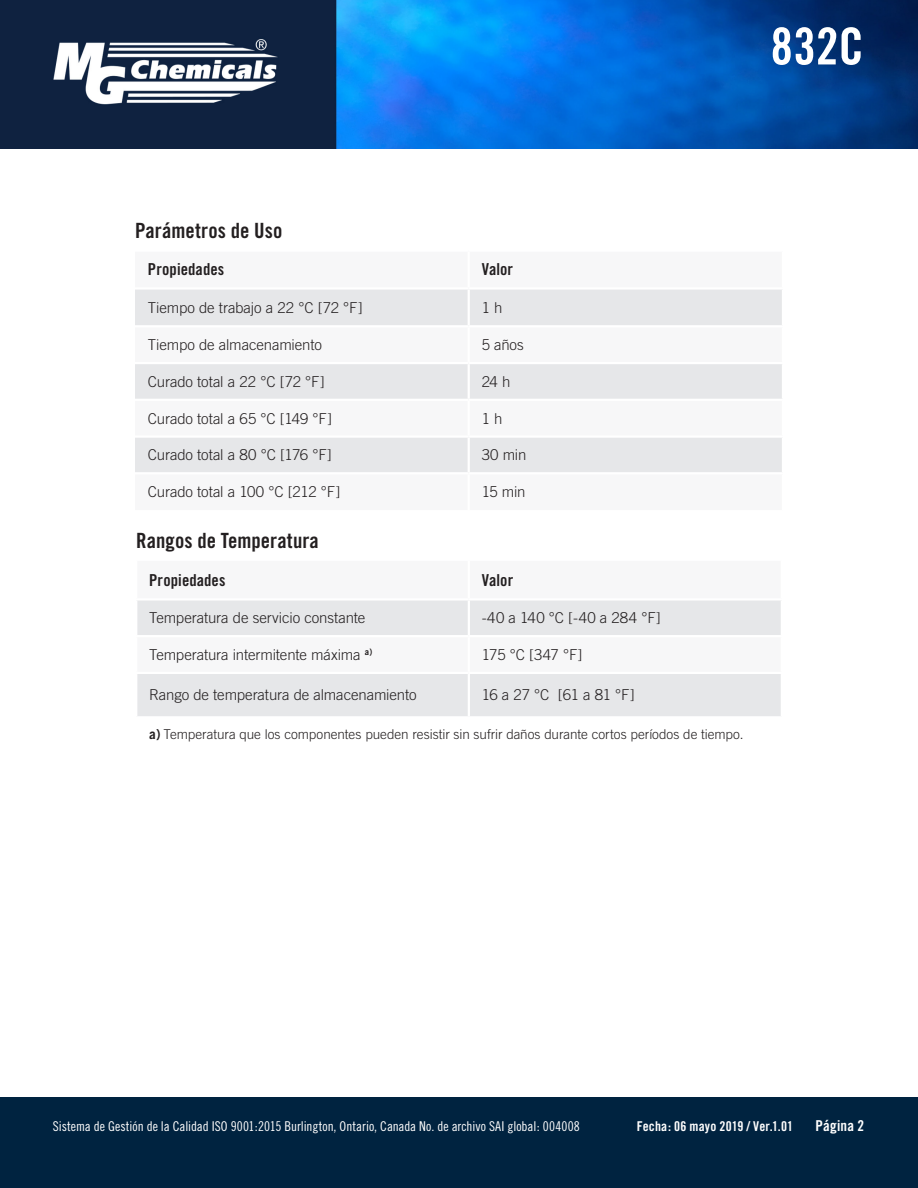
<style>
.page{position:relative;width:918px;height:1188px;background:#fff}
.page>*{position:absolute;margin:0;border:0;box-sizing:border-box;transform-origin:0 0}
.t1{font:51px "Trade Gothic Bold Cond Twenty";color:#fff}
.t2{font:21px "Trade Gothic Bold Cond Twenty";letter-spacing:.005em;color:#231f20}
.t3{font:16.5px "Trade Gothic Bold Cond Twenty";letter-spacing:.005em;color:#231f20}
.t4{font:300 15px "Trade Gothic";letter-spacing:-.01em;color:#231f20}
.t5{font:300 15px "Trade Gothic";letter-spacing:.025em;color:#231f20}
.t6{font:15px "Trade Gothic Bold Cond Twenty";letter-spacing:.015em;color:#fff}
.t7{font:13.5px "Trade Gothic Cond Eighteen";color:#fff}
.t8{font:300 13.5px "Trade Gothic";letter-spacing:-.005em;color:#231f20}
.t9{font:13.5px "Trade Gothic Bold Cond Twenty";letter-spacing:.015em;color:#fff}
.s1{font-weight:700}
</style>
<div class="page">
<img style="left:0;top:0;width:918px;height:149px">
<div style="left:0;top:1097px;width:918px;height:91px;background:#002340"></div>
<svg style="left:135px;top:290px;width:647px;height:182px;fill:#e6e7e9"></svg>
<hr style="left:135px;top:325px;width:334px;height:2px;background:#fff">
<hr style="left:135px;top:362px;width:334px;height:2px;background:#fff">
<hr style="left:135px;top:399px;width:334px;height:2px;background:#fff">
<hr style="left:135px;top:435px;width:334px;height:3px;background:#fff">
<hr style="left:468px;top:290px;width:2px;height:35px;background:#fff">
<hr style="left:469px;top:325px;width:315px;height:2px;background:#fff">
<hr style="left:468px;top:327px;width:2px;height:35px;background:#fff">
<hr style="left:469px;top:362px;width:315px;height:2px;background:#fff">
<hr style="left:468px;top:364px;width:2px;height:35px;background:#fff">
<hr style="left:469px;top:399px;width:315px;height:2px;background:#fff">
<hr style="left:468px;top:401px;width:2px;height:34px;background:#fff">
<hr style="left:469px;top:435px;width:315px;height:3px;background:#fff">
<hr style="left:468px;top:438px;width:2px;height:34px;background:#fff">
<svg style="left:137px;top:601px;width:644px;height:115px;fill:#e6e7e9"></svg>
<hr style="left:468px;top:601px;width:2px;height:34px;background:#fff">
<hr style="left:135px;top:635px;width:334px;height:2px;background:#fff">
<hr style="left:469px;top:635px;width:314px;height:2px;background:#fff">
<hr style="left:468px;top:637px;width:2px;height:35px;background:#fff">
<hr style="left:135px;top:672px;width:334px;height:2px;background:#fff">
<hr style="left:469px;top:672px;width:314px;height:2px;background:#fff">
<hr style="left:468px;top:674px;width:2px;height:42px;background:#fff">
<h1 class="t1" style="left:770px;top:15px;width:95px">832C</h1>
<p class="t2" style="left:135px;top:217px;width:149px">Parámetros de Uso</p>
<p class="t3" style="left:148px;top:260px;width:78px">Propiedades</p>
<p class="t3" style="left:482px;top:260px;width:33px">Valor</p>
<p class="t4" style="left:148px;top:299px;width:216px">Tiempo de trabajo a 22 °C [72 °F]</p>
<p class="t4" style="left:482px;top:299px;width:22px">1 h</p>
<p class="t4" style="left:148px;top:336px;width:175px">Tiempo de almacenamiento</p>
<p class="t4" style="left:482px;top:336px;width:44px">5 años</p>
<p class="t4" style="left:148px;top:373px;width:178px">Curado total a 22 °C [72 °F]</p>
<p class="t4" style="left:482px;top:373px;width:30px">24 h</p>
<p class="t4" style="left:148px;top:409px;width:186px">Curado total a 65 °C [149 °F]</p>
<p class="t4" style="left:482px;top:409px;width:22px">1 h</p>
<p class="t4" style="left:148px;top:446px;width:185px">Curado total a 80 °C [176 °F]</p>
<p class="t4" style="left:482px;top:446px;width:46px">30 min</p>
<p class="t4" style="left:148px;top:483px;width:194px">Curado total a 100 °C [212 °F]</p>
<p class="t4" style="left:482px;top:483px;width:45px">15 min</p>
<p class="t2" style="left:136px;top:528px;width:184px">Rangos de Temperatura</p>
<p class="t3" style="left:149px;top:571px;width:78px">Propiedades</p>
<p class="t3" style="left:482px;top:571px;width:33px">Valor</p>
<p class="t4" style="left:149px;top:609px;width:218px">Temperatura de servicio constante</p>
<p class="t5" style="left:482px;top:609px;width:181px">-40 a 140 °C [-40 a 284 °F]</p>
<p class="t4" style="left:149px;top:646px;width:225px">Temperatura intermitente máxima <sup>a)</sup></p>
<p class="t4" style="left:482px;top:646px;width:102px">175 °C [347 °F]</p>
<p class="t4" style="left:149px;top:686px;width:269px">Rango de temperatura de almacenamiento</p>
<p class="t4" style="left:482px;top:686px;width:154px">16 a 27 °C [61 a 81 °F]</p>
<p class="t8" style="left:149px;top:726px;width:596px"><span class="s1">a)</span> Temperatura que los componentes pueden resistir sin sufrir daños durante cortos períodos de tiempo.</p>
<p class="t7" style="left:53px;top:1118px;width:528px">Sistema de Gestión de la Calidad ISO 9001:2015 Burlington, Ontario, Canada No. de archivo SAI global: 004008</p>
<p class="t9" style="left:637px;top:1118px;width:158px">Fecha: 06 mayo 2019 / Ver.1.01</p>
<p class="t6" style="left:816px;top:1116px;width:50px">Página 2</p>
</div>
